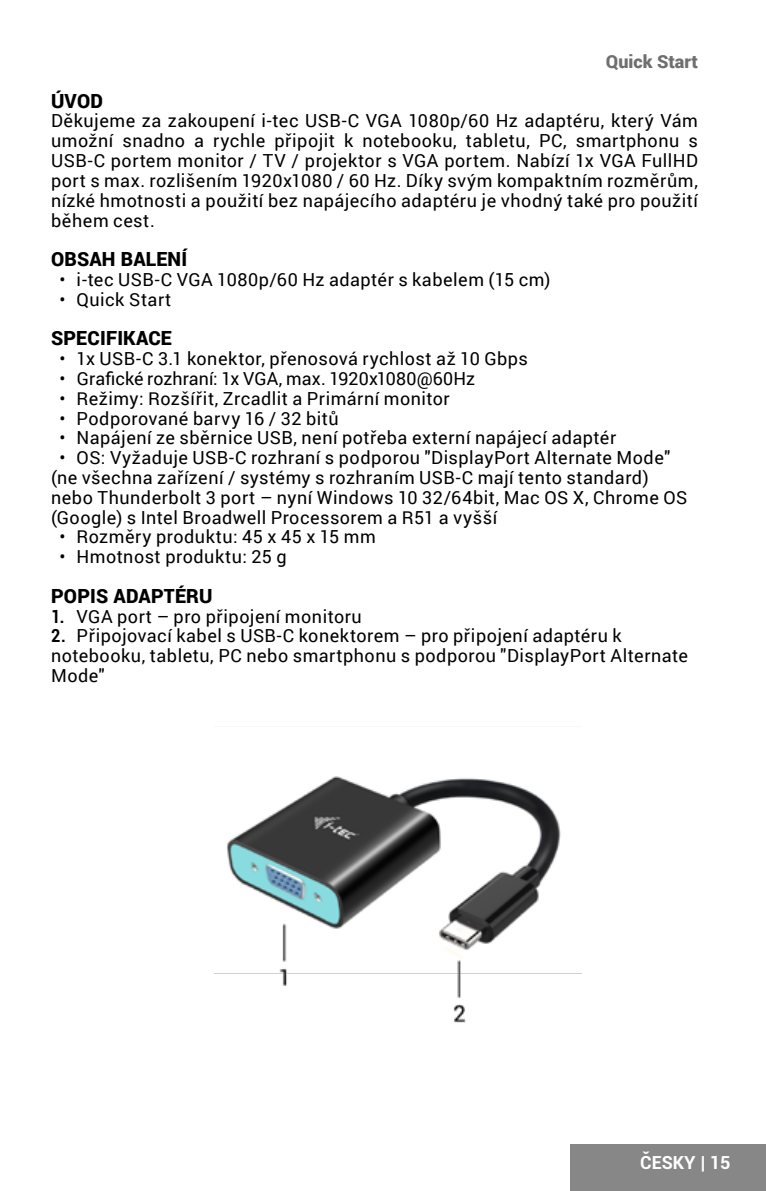
<style>
.page{position:relative;width:766px;height:1191px;background:#fff}
.page>*{position:absolute;margin:0;border:0;box-sizing:border-box;transform-origin:0 0}
.t1{font:900 19.5px "Roboto";letter-spacing:.01em;color:#000}
.t2{font:18px/19.8px "Roboto";letter-spacing:.025em;color:#000}
.t3{font:18px "Roboto";letter-spacing:.005em;color:#000}
.t4{font:900 18px "Roboto";color:#706f6f}
.t5{font:700 18px "Roboto";color:#fff}
.s1{font-weight:700}
</style>
<div class="page">
<div style="left:570px;top:1144px;width:195px;height:47px;background:#878787"></div>
<img style="left:214px;top:776px;width:367px;height:247px">
<p class="t4" style="left:605px;top:49px;width:94px">Quick Start</p>
<p class="t1" style="left:51px;top:87px;width:53px">ÚVOD</p>
<p class="t2" style="left:51px;top:110px;width:648px;text-align:justify">Děkujeme za zakoupení i-tec USB-C VGA 1080p/60 Hz adaptéru, který Vám umožní snadno a rychle připojit k notebooku, tabletu, PC, smartphonu s USB-C portem monitor / TV / projektor s VGA portem. Nabízí 1x VGA FullHD port s max. rozlišením 1920x1080 / 60 Hz. Díky svým kompaktním rozměrům, nízké hmotnosti a použití bez napájecího adaptéru je vhodný také pro použití během cest.</p>
<p class="t1" style="left:51px;top:245px;width:138px">OBSAH BALENÍ</p>
<p class="t2" style="left:60px;top:269px;width:492px">• i-tec USB-C VGA 1080p/60 Hz adaptér s kabelem (15 cm)</p>
<p class="t2" style="left:60px;top:289px;width:113px">• Quick Start</p>
<p class="t1" style="left:51px;top:325px;width:122px">SPECIFIKACE</p>
<p class="t2" style="left:60px;top:348px;width:470px">• 1x USB-C 3.1 konektor, přenosová rychlost až 10 Gbps</p>
<p class="t3" style="left:60px;top:366px;width:417px">• Grafické rozhraní: 1x VGA, max. 1920x1080@60Hz</p>
<p class="t2" style="left:60px;top:388px;width:391px">• Režimy: Rozšířit, Zrcadlit a Primární monitor</p>
<p class="t2" style="left:60px;top:407px;width:280px">• Podporované barvy 16 / 32 bitů</p>
<p class="t2" style="left:60px;top:427px;width:558px">• Napájení ze sběrnice USB, není potřeba externí napájecí adaptér</p>
<p class="t2" style="left:51px;top:447px;width:637px;text-indent:8px">• OS: Vyžaduje USB-C rozhraní s podporou "DisplayPort Alternate Mode" (ne všechna zařízení / systémy s rozhraním USB-C mají tento standard) nebo Thunderbolt 3 port – nyní Windows 10 32/64bit, Mac OS X, Chrome OS (Google) s Intel Broadwell Processorem a R51 a vyšší</p>
<p class="t2" style="left:60px;top:526px;width:317px">• Rozměry produktu: 45 x 45 x 15 mm</p>
<p class="t2" style="left:60px;top:546px;width:228px">• Hmotnost produktu: 25 g</p>
<p class="t1" style="left:51px;top:582px;width:163px">POPIS ADAPTÉRU</p>
<p class="t2" style="left:51px;top:605px;width:312px"><span class="s1">1.</span> VGA port – pro připojení monitoru</p>
<p class="t2" style="left:51px;top:625px;width:638px"><span class="s1">2.</span> Připojovací kabel s USB-C konektorem – pro připojení adaptéru k notebooku, tabletu, PC nebo smartphonu s podporou "DisplayPort Alternate<br>Mode"</p>
<p class="t5" style="left:640px;top:1149px;width:92px">ČESKY | 15</p>
</div>
